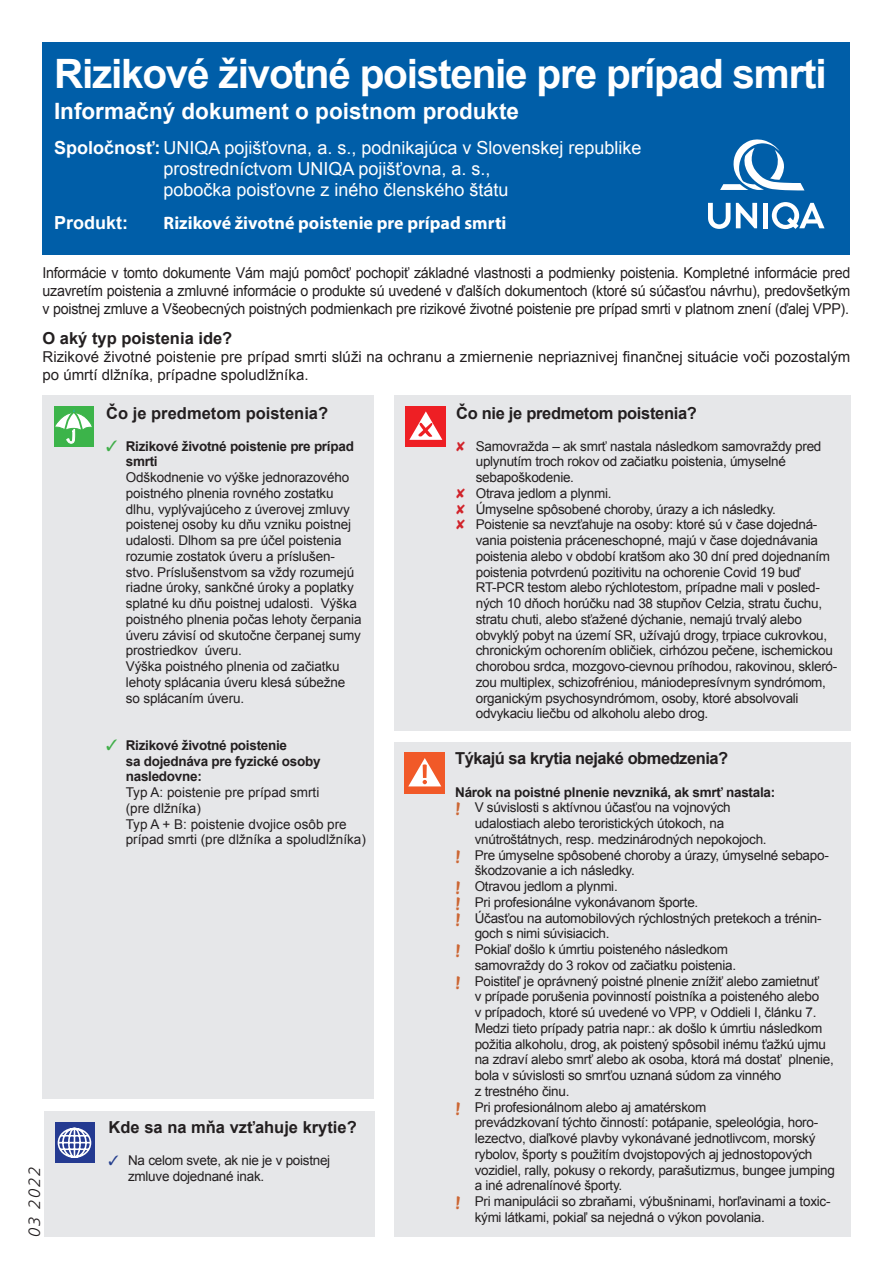
<style>
.page{position:relative;width:893px;height:1263px;background:#fff}
.page>*{position:absolute;margin:0;border:0;box-sizing:border-box;transform-origin:0 0}
.t1{font:700 40.5px "Arial";letter-spacing:-.03em;color:#fff}
.t2{font:700 22.5px "Arial";color:#fff}
.t3{font:18px/21px "Arial";color:#fff}
.t4{font:700 18px "Myriad Pro";color:#fff}
.t5{font:700 18px "Arial";color:#fff}
.t6{font:700 16.5px "Arial";color:#231f20}
.t7{font:700 16.5px "Arial";letter-spacing:-.03em;color:#231f20}
.t8{font:700 16.5px "Arial";letter-spacing:-.02em;color:#231f20}
.t9{font:italic 300 16.5px "Frutiger LT Pro";letter-spacing:.1em;color:#231f20}
.t10{font:15px/18px "Arial";color:#231f20;text-align:justify;scale:.95 1}
.t11{font:15px/18px "Arial";color:#231f20}
.t12{font:13.5px/15.8px "Arial";letter-spacing:-.02em;color:#231f20}
.t13{font:13.5px/15.8px "Arial";color:#231f20}
.t14{font:700 13.5px "Arial";letter-spacing:-.02em;color:#231f20}
.s1{font-weight:700}
.s2{color:#40ae49}
.s3{color:#253f8e}
.s4{color:#d1232a}
.s5{font-family:"Stentor";font-size:22.5px;color:#c63}
</style>
<div class="page">
<div style="left:43px;top:43px;width:807px;height:212px;background:#005ea8"></div>
<div style="left:43px;top:395px;width:331px;height:704px;background:#e6e7e9"></div>
<div style="left:394px;top:395px;width:456px;height:336px;background:#e6e7e9"></div>
<div style="left:394px;top:742px;width:456px;height:494px;background:#e6e7e9"></div>
<div style="left:44px;top:1111px;width:330px;height:125px;background:#e6e7e9"></div>
<div style="left:54px;top:406px;width:39px;height:40px;background:#3cb44a"></div>
<svg style="left:55px;top:409px;width:37px;height:34px"></svg>
<div style="left:55px;top:1122px;width:40px;height:41px;background:#243a91"></div>
<svg style="left:57px;top:1127px;width:35px;height:31px"></svg>
<div style="left:406px;top:406px;width:40px;height:40px;background:#ee1f24"></div>
<svg style="left:409px;top:411px;width:33px;height:29px"></svg>
<div style="left:405px;top:752px;width:40px;height:42px;background:#f15928"></div>
<svg style="left:408px;top:758px;width:33px;height:28px"></svg>
<svg style="left:708px;top:203px;width:22px;height:26px"></svg>
<svg style="left:736px;top:203px;width:21px;height:25px"></svg>
<div style="left:763px;top:203px;width:5px;height:25px;background:#fff"></div>
<svg style="left:772px;top:202px;width:52px;height:27px"></svg>
<svg style="left:720px;top:139px;width:84px;height:51px"></svg>
<p class="t1" style="left:54px;top:47px;width:774px">Rizikové životné poistenie pre prípad smrti</p>
<p class="t2" style="left:54px;top:96px;width:467px">Informačný dokument o poistnom produkte</p>
<p class="t3" style="left:164px;top:138px;width:479px;text-indent:-110px"><span class="s1">Spoločnosť:</span> UNIQA pojišťovna, a. s., podnikajúca v Slovenskej republike prostredníctvom UNIQA pojišťovna, a. s.,<br>pobočka poisťovne z iného členského štátu</p>
<p class="t5" style="left:54px;top:211px;width:75px">Produkt:</p>
<p class="t4" style="left:164px;top:211px;width:345px">Rizikové životné poistenie pre prípad smrti</p>
<p class="t10" style="left:43px;top:264px;width:852px">Informácie v tomto dokumente Vám majú pomôcť pochopiť základné vlastnosti a podmienky poistenia. Kompletné informácie pred uzavretím poistenia a zmluvné informácie o produkte sú uvedené v ďalších dokumentoch (ktoré sú súčasťou návrhu), predovšetkým v poistnej zmluve a Všeobecných poistných podmienkach pre rizikové životné poistenie pre prípad smrti v platnom znení (ďalej VPP).</p>
<p class="t6" style="left:43px;top:327px;width:191px">O aký typ poistenia ide?</p>
<p class="t11" style="left:43px;top:348px;width:809px">Rizikové životné poistenie pre prípad smrti slúži na ochranu a zmiernenie nepriaznivej finančnej situácie voči pozostalým po úmrtí dlžníka, prípadne spoludlžníka.</p>
<p class="t6" style="left:106px;top:402px;width:223px">Čo je predmetom poistenia?</p>
<p class="t12" style="left:126px;top:438px;width:237px;text-indent:-20px"><span class="s2">✓</span> <span class="s1">Rizikové životné poistenie pre prípad smrti<br></span>Odškodnenie vo výške jednorazového poistného plnenia rovného zostatku dlhu, vyplývajúceho z úverovej zmluvy poistenej osoby ku dňu vzniku poistnej udalosti. Dlhom sa pre účel poistenia rozumie zostatok úveru a príslušen&shy;stvo. Príslušenstvom sa vždy rozumejú riadne úroky, sankčné úroky a poplatky splatné ku dňu poistnej udalosti. Výška poistného plnenia počas lehoty čerpania úveru závisí od skutočne čerpanej sumy prostriedkov úveru.<br>Výška poistného plnenia od začiatku lehoty splácania úveru klesá súbežne so splácaním úveru.</p>
<p class="t14" style="left:106px;top:736px;width:182px"><span class="s2">✓</span> Rizikové životné poistenie</p>
<p class="t14" style="left:126px;top:752px;width:196px">sa dojednáva pre fyzické osoby</p>
<p class="t13" style="left:126px;top:769px;width:242px"><span class="s1">nasledovne:<br></span>Typ A: poistenie pre prípad smrti<br>(pre dlžníka)<br>Typ A + B: poistenie dvojice osôb pre prípad smrti (pre dlžníka a spoludlžníka)</p>
<p class="t9" style="left:25px;top:1236px;width:71px;rotate:-90deg">03 2022</p>
<p class="t6" style="left:109px;top:1116px;width:250px">Kde sa na mňa vzťahuje krytie?</p>
<p class="t12" style="left:109px;top:1152px;width:223px"><span class="s3">✓</span> Na celom svete, ak nie je v poistnej</p>
<p class="t12" style="left:128px;top:1168px;width:138px">zmluve dojednané inak.</p>
<p class="t8" style="left:456px;top:402px;width:242px">Čo nie je predmetom poistenia?</p>
<p class="t12" style="left:476px;top:438px;width:347px;text-indent:-20px"><span class="s4">✘</span> Samovražda – ak smrť nastala následkom samovraždy pred uplynutím troch rokov od začiatku poistenia, úmyselné sebapoškodenie.</p>
<p class="t12" style="left:456px;top:485px;width:157px"><span class="s4">✘</span> Otrava jedlom a plynmi.</p>
<p class="t12" style="left:456px;top:501px;width:321px"><span class="s4">✘</span> Úmyselne spôsobené choroby, úrazy a ich následky.</p>
<p class="t12" style="left:476px;top:517px;width:363px;text-indent:-20px"><span class="s4">✘</span> Poistenie sa nevzťahuje na osoby: ktoré sú v čase dojedná&shy;vania poistenia práceneschopné, majú v čase dojednávania poistenia alebo v období kratšom ako 30 dní pred dojednaním poistenia potvrdenú pozitivitu na ochorenie Covid 19 buď RT-PCR testom alebo rýchlotestom, prípadne mali v posled&shy;ných 10 dňoch horúčku nad 38 stupňov Celzia, stratu čuchu, stratu chuti, alebo sťažené dýchanie, nemajú trvalý alebo obvyklý pobyt na území SR, užívajú drogy, trpiace cukrovkou, chronickým ochorením obličiek, cirhózou pečene, ischemickou chorobou srdca, mozgovo-cievnou príhodou, rakovinou, skleró&shy;zou multiplex, schizofréniou, mániodepresívnym syndrómom, organickým psychosyndrómom, osoby, ktoré absolvovali odvykaciu liečbu od alkoholu alebo drog.</p>
<p class="t7" style="left:455px;top:747px;width:274px">Týkajú sa krytia nejaké obmedzenia?</p>
<p class="t14" style="left:455px;top:783px;width:322px">Nárok na poistné plnenie nevzniká, ak smrť nastala:</p>
<p class="t12" style="left:475px;top:800px;width:293px;text-indent:-20px"><span class="s5">!</span> V súvislosti s aktívnou účasťou na vojnových udalostiach alebo teroristických útokoch, na vnútroštátnych, resp. medzinárodných nepokojoch.</p>
<p class="t12" style="left:475px;top:847px;width:356px;text-indent:-20px"><span class="s5">!</span> Pre úmyselne spôsobené choroby a úrazy, úmyselné sebapo&shy;škodzovanie a ich následky.</p>
<p class="t12" style="left:455px;top:878px;width:164px"><span class="s5">!</span> Otravou jedlom a plynmi.</p>
<p class="t12" style="left:455px;top:894px;width:245px"><span class="s5">!</span> Pri profesionálne vykonávanom športe.</p>
<p class="t12" style="left:475px;top:910px;width:348px;text-indent:-20px"><span class="s5">!</span> Účasťou na automobilových rýchlostných pretekoch a trénin&shy;goch s nimi súvisiacich.</p>
<p class="t12" style="left:475px;top:941px;width:263px;text-indent:-20px"><span class="s5">!</span> Pokiaľ došlo k úmrtiu poisteného následkom samovraždy do 3 rokov od začiatku poistenia.</p>
<p class="t12" style="left:475px;top:973px;width:361px;text-indent:-20px"><span class="s5">!</span> Poistiteľ je oprávnený poistné plnenie znížiť alebo zamietnuť<br>v prípade porušenia povinností poistníka a poisteného alebo<br>v prípadoch, ktoré sú uvedené vo VPP, v Oddieli I, článku 7.<br>Medzi tieto prípady patria napr.: ak došlo k úmrtiu následkom požitia alkoholu, drog, ak poistený spôsobil inému ťažkú ujmu na zdraví alebo smrť alebo ak osoba, ktorá má dostať plnenie, bola v súvislosti so smrťou uznaná súdom za vinného<br>z trestného činu.</p>
<p class="t12" style="left:475px;top:1099px;width:362px;text-indent:-20px"><span class="s5">!</span> Pri profesionálnom alebo aj amatérskom<br>prevádzkovaní týchto činností: potápanie, speleológia, horo&shy;lezectvo, diaľkové plavby vykonávané jednotlivcom, morský rybolov, športy s použitím dvojstopových aj jednostopových vozidiel, rally, pokusy o rekordy, parašutizmus, bungee jumping a iné adrenalínové športy.</p>
<p class="t12" style="left:475px;top:1193px;width:357px;text-indent:-20px"><span class="s5">!</span> Pri manipulácii so zbraňami, výbušninami, horľavinami a toxic&shy;kými látkami, pokiaľ sa nejedná o výkon povolania.</p>
</div>
